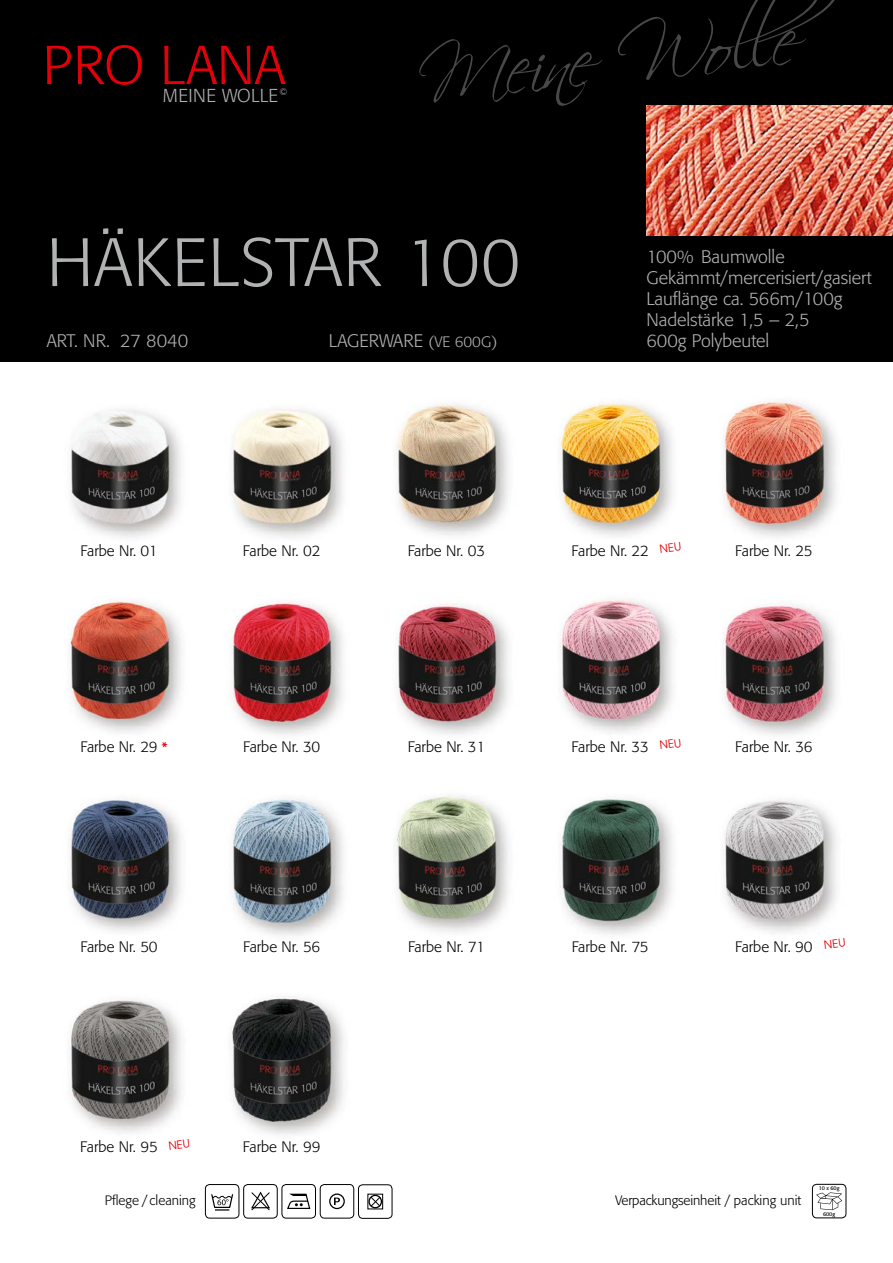
<style>
.page{position:relative;width:893px;height:1263px;background:#fff}
.page>*{position:absolute;margin:0;border:0;box-sizing:border-box;transform-origin:0 0}
.t1{font:300 67.5px "Formata";letter-spacing:.015em;color:#b1b2b3}
.t2{font:300 18.6px "Formata";letter-spacing:.01em;color:#b1b2b3}
.t3{font:300 18px "Formata";color:#b1b2b3}
.t4{font:300 15px "Formata";color:#000}
.t5{font:300 13.5px "Formata";color:#000}
.t6{font:5.4px "Formata";color:#000}
.s1{font-size:15px}
</style>
<div class="page">
<img style="left:69px;top:999px;width:112px;height:134px">
<img style="left:230px;top:997px;width:114px;height:138px">
<img style="left:559px;top:798px;width:113px;height:136px">
<img style="left:722px;top:798px;width:114px;height:135px">
<img style="left:395px;top:604px;width:113px;height:131px">
<img style="left:559px;top:402px;width:113px;height:134px">
<img style="left:722px;top:401px;width:114px;height:136px">
<img style="left:71px;top:409px;width:110px;height:129px">
<img style="left:559px;top:599px;width:113px;height:134px">
<img style="left:723px;top:604px;width:113px;height:131px">
<img style="left:230px;top:409px;width:113px;height:128px">
<img style="left:230px;top:798px;width:113px;height:138px">
<img style="left:395px;top:403px;width:114px;height:132px">
<img style="left:395px;top:796px;width:113px;height:136px">
<img style="left:68px;top:797px;width:113px;height:134px">
<img style="left:230px;top:601px;width:113px;height:134px">
<img style="left:68px;top:598px;width:113px;height:134px">
<div style="left:0;top:0;width:893px;height:361px;background:#000"></div>
<svg style="left:47px;top:46px;width:24px;height:38px"></svg>
<svg style="left:78px;top:45px;width:64px;height:40px"></svg>
<svg style="left:164px;top:46px;width:121px;height:38px"></svg>
<svg style="left:419px;top:0;width:419px;height:106px"></svg>
<img style="left:646px;top:106px;width:247px;height:129px">
<svg style="left:251px;top:1191px;width:19px;height:20px"></svg>
<div style="left:243px;top:1184px;width:34px;height:34px;border:1px solid #000;border-radius:4px"></div>
<div style="left:368px;top:1195px;width:14px;height:13px;border:1px solid #000;border-radius:50%"></div>
<div style="left:367px;top:1194px;width:16px;height:15px;border:1px solid #000"></div>
<svg style="left:370px;top:1196px;width:11px;height:11px"></svg>
<div style="left:358px;top:1184px;width:34px;height:34px;border:1px solid #000;border-radius:4px"></div>
<div style="left:329px;top:1193px;width:16px;height:16px;border:1px solid #000;border-radius:50%"></div>
<svg style="left:334px;top:1197px;width:6px;height:8px"></svg>
<div style="left:320px;top:1184px;width:34px;height:34px;border:1px solid #000;border-radius:4px"></div>
<svg style="left:287px;top:1193px;width:24px;height:16px"></svg>
<div style="left:282px;top:1184px;width:34px;height:34px;border:1px solid #000;border-radius:4px"></div>
<svg style="left:211px;top:1194px;width:22px;height:16px"></svg>
<div style="left:205px;top:1184px;width:34px;height:34px;border:1px solid #000;border-radius:4px"></div>
<svg style="left:816px;top:1192px;width:26px;height:18px"></svg>
<div style="left:812px;top:1184px;width:34px;height:34px;border:1px solid #000;border-radius:4px"></div>
<p class="t2" style="left:163px;top:85px;width:126px">MEINE WOLLE <sup>©</sup></p>
<p class="t1" style="left:47px;top:223px;width:475px">HÄKELSTAR 100</p>
<p class="t3" style="left:47px;top:330px;width:143px">ART. NR. 27 8040</p>
<p class="t3" style="left:329px;top:330px;width:170px">LAGERWARE <span class="s1">(VE 600G)</span></p>
<p class="t3" style="left:646px;top:246px;width:140px">100% Baumwolle</p>
<p class="t3" style="left:646px;top:267px;width:227px">Gekämmt/mercerisiert/gasiert</p>
<p class="t3" style="left:646px;top:288px;width:198px">Lauflänge ca. 566m/100g</p>
<p class="t3" style="left:646px;top:309px;width:165px">Nadelstärke 1,5 – 2,5</p>
<p class="t3" style="left:646px;top:330px;width:125px">600g Polybeutel</p>
<p class="t4" style="left:81px;top:542px;width:78px">Farbe Nr. 01</p>
<p class="t4" style="left:572px;top:542px;width:79px">Farbe Nr. 22</p>
<p class="t4" style="left:735px;top:542px;width:79px">Farbe Nr. 25</p>
<p class="t4" style="left:243px;top:542px;width:79px">Farbe Nr. 02</p>
<p class="t4" style="left:408px;top:542px;width:79px">Farbe Nr. 03</p>
<p class="t4" style="left:80px;top:738px;width:79px">Farbe Nr. 29</p>
<p class="t4" style="left:243px;top:738px;width:79px">Farbe Nr. 30</p>
<p class="t4" style="left:408px;top:738px;width:79px">Farbe Nr. 31</p>
<p class="t4" style="left:572px;top:738px;width:79px">Farbe Nr. 33</p>
<p class="t4" style="left:735px;top:738px;width:79px">Farbe Nr. 36</p>
<p class="t4" style="left:80px;top:938px;width:79px">Farbe Nr. 50</p>
<p class="t4" style="left:243px;top:938px;width:79px">Farbe Nr. 56</p>
<p class="t4" style="left:408px;top:938px;width:78px">Farbe Nr. 71</p>
<p class="t4" style="left:572px;top:938px;width:78px">Farbe Nr. 75</p>
<p class="t4" style="left:735px;top:938px;width:79px">Farbe Nr. 90</p>
<p class="t4" style="left:80px;top:1138px;width:79px">Farbe Nr. 95</p>
<p class="t4" style="left:243px;top:1138px;width:79px">Farbe Nr. 99</p>
<p class="t6" style="left:819px;top:1185px;width:22px">10 x 60g</p>
<p class="t5" style="left:105px;top:1193px;width:93px">Pflege / cleaning</p>
<p class="t5" style="left:615px;top:1192px;width:187px">Verpackungseinheit / packing unit</p>
<p class="t6" style="left:823px;top:1210px;width:14px">600g</p>
</div>
